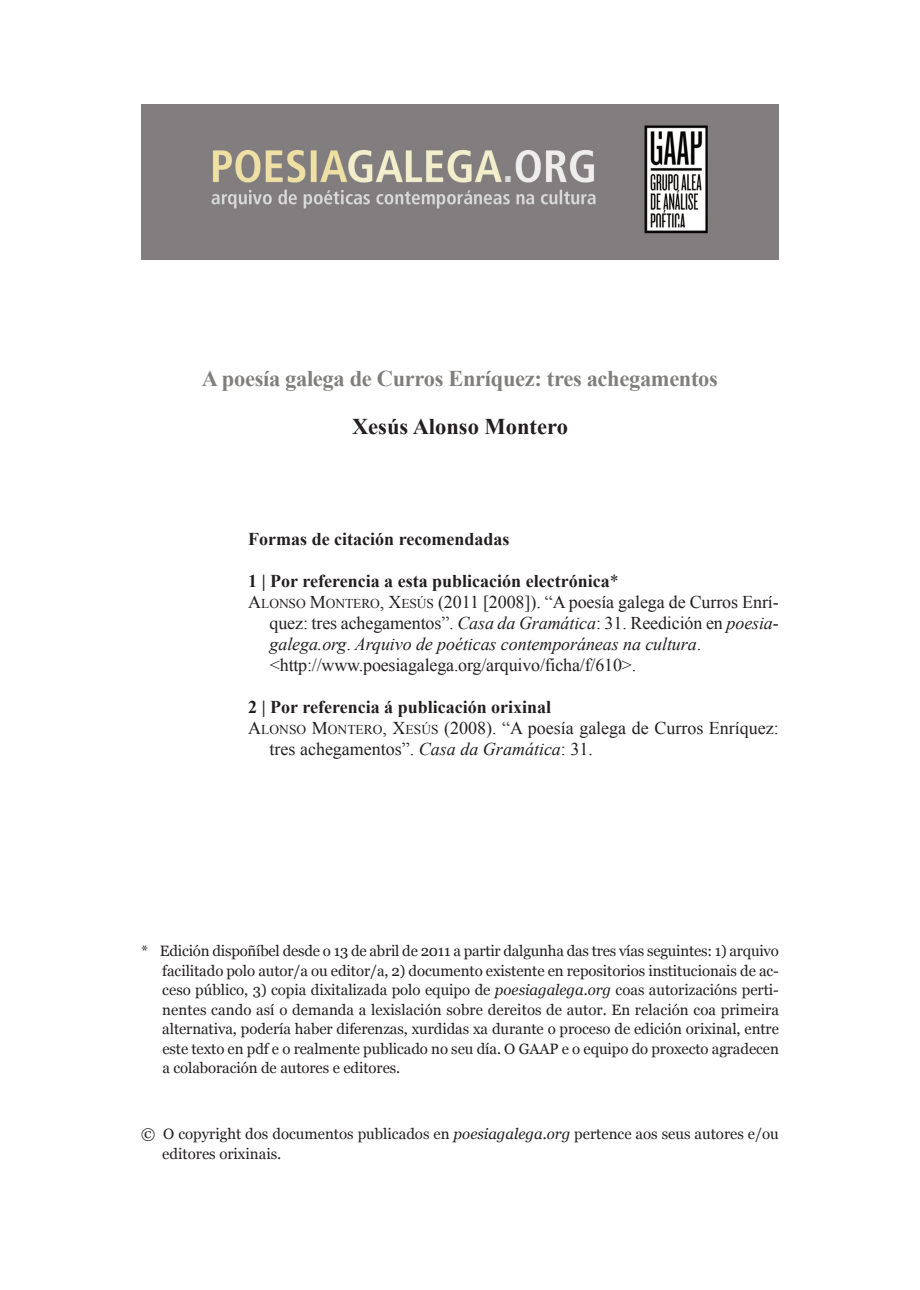
<style>
.page{position:relative;width:920px;height:1290px;background:#fff}
.page>*{position:absolute;margin:0;border:0;box-sizing:border-box;transform-origin:0 0}
.t1{font:700 22.5px "Times New Roman";letter-spacing:-.015em;color:#807f7d}
.t2{font:700 22.5px "Times New Roman";color:#231f20}
.t3{font:18px "Times New Roman";letter-spacing:-.005em;color:#231f20}
.t4{font:700 18px "Times New Roman";color:#231f20}
.t5{font:italic 18px "Times New Roman";letter-spacing:-.005em;color:#231f20}
.t6{font:15px/19.5px "Georgia";color:#231f20}
.s1{font-weight:400}
.s2{font-size:13.5px}
.s3{font-style:italic}
.s4{font-style:normal}
</style>
<div class="page">
<div style="left:141px;top:101px;width:638px;height:163px;background:linear-gradient(to right,#fff,#fff)"></div>
<img style="left:141px;top:105px;width:638px;height:155px">
<h1 class="t1" style="left:202px;top:366px;width:517px">A poesía galega de Curros Enríquez: tres achegamentos</h1>
<h1 class="t2" style="left:352px;top:414px;width:217px">Xesús Alonso Montero</h1>
<p class="t4" style="left:248px;top:528px;width:263px">Formas de citación recomendadas</p>
<p class="t4" style="left:248px;top:571px;width:372px">1 | Por referencia a esta publicación electrónica<span class="s1">*</span></p>
<p class="t3" style="left:248px;top:592px;width:532px">A<span class="s2">lonso</span> M<span class="s2">ontero</span>, X<span class="s2">esús</span> (2011 [2008]). “A poesía galega de Curros enrí-</p>
<p class="t3" style="left:270px;top:613px;width:511px">quez: tres achegamentos”. <span class="s3">Casa da Gramática</span>: 31. reedición en <span class="s3">poesia-</span></p>
<p class="t5" style="left:270px;top:634px;width:433px">galega.org<span class="s4">.</span> Arquivo de poéticas contemporáneas na cultura<span class="s4">.</span></p>
<p class="t3" style="left:270px;top:655px;width:368px">&lt;http://www.poesiagalega.org/arquivo/ficha/f/610&gt;.</p>
<p class="t4" style="left:248px;top:697px;width:304px">2 | Por referencia á publicación orixinal</p>
<p class="t3" style="left:248px;top:718px;width:532px">A<span class="s2">lonso</span> M<span class="s2">ontero</span>, X<span class="s2">esús</span> (2008). “A poesía galega de Curros enríquez:</p>
<p class="t3" style="left:270px;top:739px;width:325px">tres achegamentos”. <span class="s3">Casa da Gramática</span>: 31.</p>
<p class="t6" style="left:162px;top:941px;width:618px;text-align:justify;text-indent:-21px">* Edición dispoñíbel desde o 13 de abril de 2011 a partir dalgunha das tres vías seguintes: 1) arquivo facilitado polo autor/a ou editor/a, 2) documento existente en repositorios institucionais de ac&shy;ceso público, 3) copia dixitalizada polo equipo de <span class="s3">poesiagalega.org</span> coas autorizacións perti&shy;nentes cando así o demanda a lexislación sobre dereitos de autor. En relación coa primeira alternativa, podería haber diferenzas, xurdidas xa durante o proceso de edición orixinal, entre este texto en pdf e o realmente publicado no seu día. O GAAP e o equipo do proxecto agradecen a colaboración de autores e editores.</p>
<p class="t6" style="left:162px;top:1124px;width:618px;text-indent:-21px">© O copyright dos documentos publicados en <span class="s3">poesiagalega.org</span> pertence aos seus autores e/ou editores orixinais.</p>
</div>
